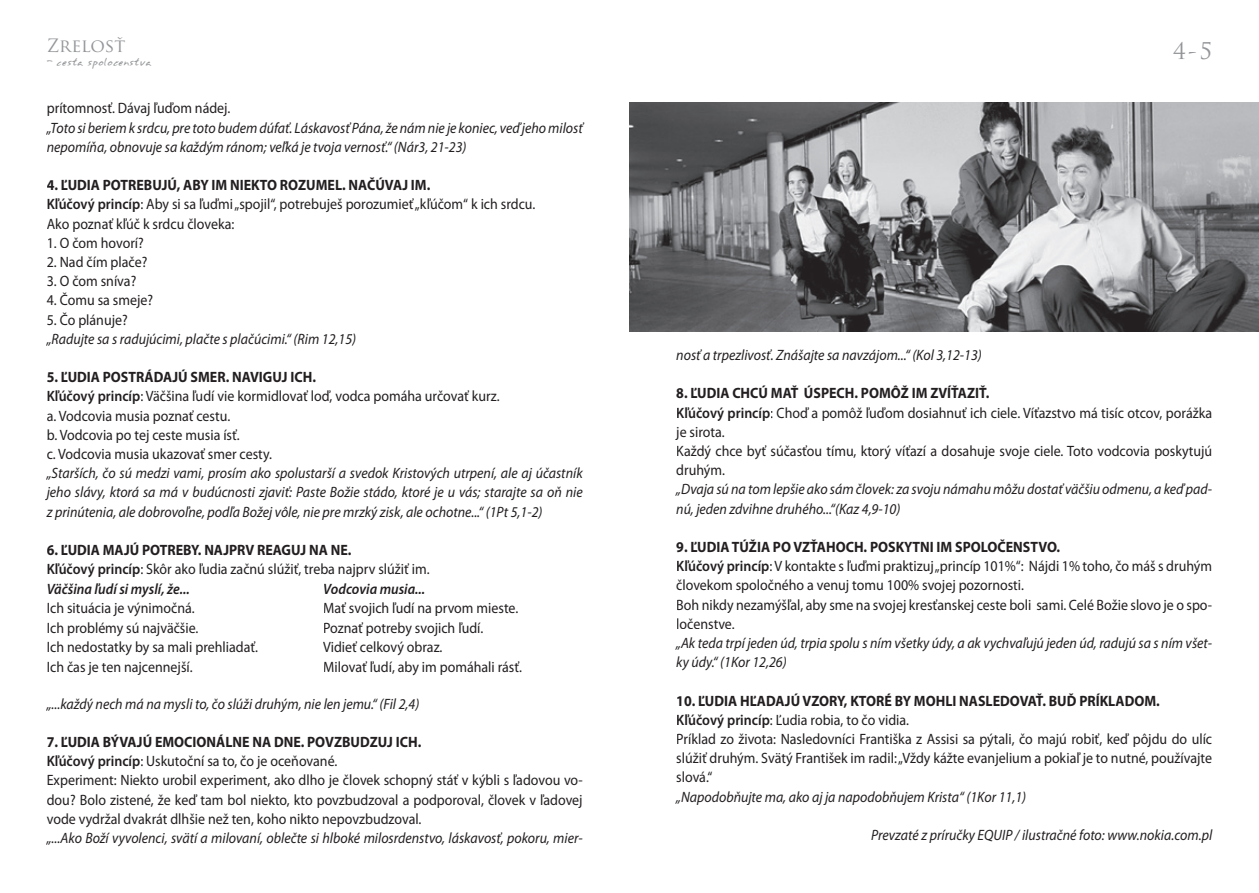
<style>
.page{position:relative;width:1259px;height:893px;background:#fff}
.page>*{position:absolute;margin:0;border:0;box-sizing:border-box;transform-origin:0 0}
.t1{font:22.5px "Trajan Pro";color:#939598}
.t2{font:18px "Trajan Pro";color:#939598}
.t3{font:15px/19.2px "Myriad Pro";color:#231f20;scale:.93 1}
.t4{font:italic 15px/19.2px "Myriad Pro";color:#231f20;scale:.93 1}
.t5{font:italic 600 15px "Myriad Pro";color:#231f20;scale:.93 1}
.t6{font:9px "Annifont";color:#939598;scale:.96 1}
.t7{font:3.3px "Annifont";color:#939598;scale:1.49 1}
.s1{font-weight:700}
.s2{font-weight:600}
</style>
<div class="page">
<img style="left:629px;top:102px;width:630px;height:230px">
<p class="t2" style="left:47px;top:34px;width:80px">Zrelosť</p>
<p class="t6" style="left:47px;top:55px;width:111px">- cesta spolocenstva</p>
<p class="t7" style="left:115px;top:58px;width:4px">v</p>
<p class="t3" style="left:47px;top:99px;width:199px">prítomnosť. Dávaj ľuďom nádej.</p>
<p class="t4" style="left:47px;top:118px;width:578px">„Toto si beriem k srdcu, pre toto budem dúfať. Láskavosť Pána, že nám nie je koniec, veď jeho milosť nepomíňa, obnovuje sa každým ránom; veľká je tvoja vernosť.“ (Nár3, 21-23)</p>
<p class="t3" style="left:47px;top:176px;width:527px"><span class="s1">4. ĽUDIA POTREBUJÚ, ABY IM NIEKTO ROZUMEL. NAČÚVAJ IM.<br></span><span class="s2">Kľúčový princíp</span>: Aby si sa ľuďmi „spojil“, potrebuješ porozumieť „kľúčom“ k ich srdcu.<br>Ako poznať kľúč k srdcu človeka:</p>
<p class="t3" style="left:47px;top:233px;width:106px">1. O čom hovorí?</p>
<p class="t3" style="left:47px;top:253px;width:110px">2. Nad čím plače?</p>
<p class="t3" style="left:47px;top:272px;width:98px">3. O čom sníva?</p>
<p class="t3" style="left:47px;top:291px;width:116px">4. Čomu sa smeje?</p>
<p class="t3" style="left:47px;top:310px;width:89px">5. Čo plánuje?</p>
<p class="t4" style="left:47px;top:329px;width:334px">„Radujte sa s radujúcimi, plačte s plačúcimi.“ (Rim 12,15)</p>
<p class="t3" style="left:47px;top:368px;width:488px"><span class="s1">5. ĽUDIA POSTRÁDAJÚ SMER. NAVIGUJ ICH.<br></span><span class="s2">Kľúčový princíp</span>: Väčšina ľudí vie kormidlovať loď, vodca pomáha určovať kurz. a. Vodcovia musia poznať cestu.<br>b. Vodcovia po tej ceste musia ísť.<br>c. Vodcovia musia ukazovať smer cesty.</p>
<p class="t4" style="left:47px;top:464px;width:578px;text-align:justify">„Starších, čo sú medzi vami, prosím ako spolustarší a svedok Kristových utrpení, ale aj účastník jeho slávy, ktorá sa má v budúcnosti zjaviť: Paste Božie stádo, ktoré je u vás; starajte sa oň nie z prinútenia, ale dobrovoľne, podľa Božej vôle, nie pre mrzký zisk, ale ochotne...“ (1Pt 5,1-2)</p>
<p class="t3" style="left:47px;top:541px;width:413px"><span class="s1">6. ĽUDIA MAJÚ POTREBY. NAJPRV REAGUJ NA NE.<br></span><span class="s2">Kľúčový princíp</span>: Skôr ako ľudia začnú slúžiť, treba najprv slúžiť im.</p>
<p class="t5" style="left:47px;top:581px;width:155px">Väčšina ľudí si myslí, že...</p>
<p class="t3" style="left:47px;top:599px;width:229px">Ich situácia je výnimočná.<br>Ich problémy sú najväčšie.<br>Ich nedostatky by sa mali prehliadať.<br>Ich čas je ten najcennejší.</p>
<p class="t5" style="left:323px;top:581px;width:111px">Vodcovia musia...</p>
<p class="t3" style="left:323px;top:599px;width:215px">Mať svojich ľudí na prvom mieste.<br>Poznať potreby svojich ľudí.<br>Vidieť celkový obraz.<br>Milovať ľudí, aby im pomáhali rásť.</p>
<p class="t4" style="left:47px;top:694px;width:402px">„...každý nech má na mysli to, čo slúži druhým, nie len jemu.“ (Fil 2,4)</p>
<p class="t3" style="left:47px;top:733px;width:578px"><span class="s1">7. ĽUDIA BÝVAJÚ EMOCIONÁLNE NA DNE. POVZBUDZUJ ICH.<br></span><span class="s2">Kľúčový princíp</span>: Uskutoční sa to, čo je oceňované.<br>Experiment: Niekto urobil experiment, ako dlho je človek schopný stáť v kýbli s ľadovou vo&shy;dou? Bolo zistené, že keď tam bol niekto, kto povzbudzoval a podporoval, človek v ľadovej vode vydržal dvakrát dlhšie než ten, koho nikto nepovzbudzoval.</p>
<p class="t4" style="left:47px;top:829px;width:578px">„...Ako Boží vyvolenci, svätí a milovaní, oblečte si hlboké milosrdenstvo, láskavosť, pokoru, mier-</p>
<h1 class="t1" style="left:1173px;top:37px;width:40px">4-5</h1>
<p class="t4" style="left:676px;top:346px;width:330px">nosť a trpezlivosť. Znášajte sa navzájom...“ (Kol 3,12-13)</p>
<p class="t3" style="left:676px;top:384px;width:578px"><span class="s1">8. ĽUDIA CHCÚ MAŤ ÚSPECH. POMÔŽ IM ZVÍŤAZIŤ.<br></span><span class="s2">Kľúčový princíp</span>: Choď a pomôž ľuďom dosiahnuť ich ciele. Víťazstvo má tisíc otcov, porážka je sirota.<br>Každý chce byť súčasťou tímu, ktorý víťazí a dosahuje svoje ciele. Toto vodcovia poskytujú druhým.</p>
<p class="t4" style="left:676px;top:480px;width:577px">„Dvaja sú na tom lepšie ako sám človek: za svoju námahu môžu dostať väčšiu odmenu, a keď pad&shy;nú, jeden zdvihne druhého...“(Kaz 4,9-10)</p>
<p class="t3" style="left:676px;top:538px;width:578px"><span class="s1">9. ĽUDIA TÚŽIA PO VZŤAHOCH. POSKYTNI IM SPOLOČENSTVO.<br></span><span class="s2">Kľúčový princíp</span>: V kontakte s ľuďmi praktizuj „princíp 101%“: Nájdi 1% toho, čo máš s druhým človekom spoločného a venuj tomu 100% svojej pozornosti.<br>Boh nikdy nezamýšľal, aby sme na svojej kresťanskej ceste boli sami. Celé Božie slovo je o spo&shy;ločenstve.</p>
<p class="t4" style="left:676px;top:634px;width:578px">„Ak teda trpí jeden úd, trpia spolu s ním všetky údy, a ak vychvaľujú jeden úd, radujú sa s ním všet&shy;ky údy.“ (1Kor 12,26)</p>
<p class="t3" style="left:676px;top:691px;width:578px"><span class="s1">10. ĽUDIA HĽADAJÚ VZORY, KTORÉ BY MOHLI NASLEDOVAŤ. BUĎ PRÍKLADOM.<br></span><span class="s2">Kľúčový princíp</span>: Ľudia robia, to čo vidia.<br>Príklad zo života: Nasledovníci Františka z Assisi sa pýtali, čo majú robiť, keď pôjdu do ulíc slúžiť druhým. Svätý František im radil: „Vždy kážte evanjelium a pokiaľ je to nutné, používajte slová.“</p>
<p class="t4" style="left:676px;top:787px;width:378px">„Napodobňujte ma, ako aj ja napodobňujem Krista“ (1Kor 11,1)</p>
<p class="t4" style="left:871px;top:826px;width:368px">Prevzaté z príručky EQUIP / ilustračné foto: www.nokia.com.pl</p>
</div>
